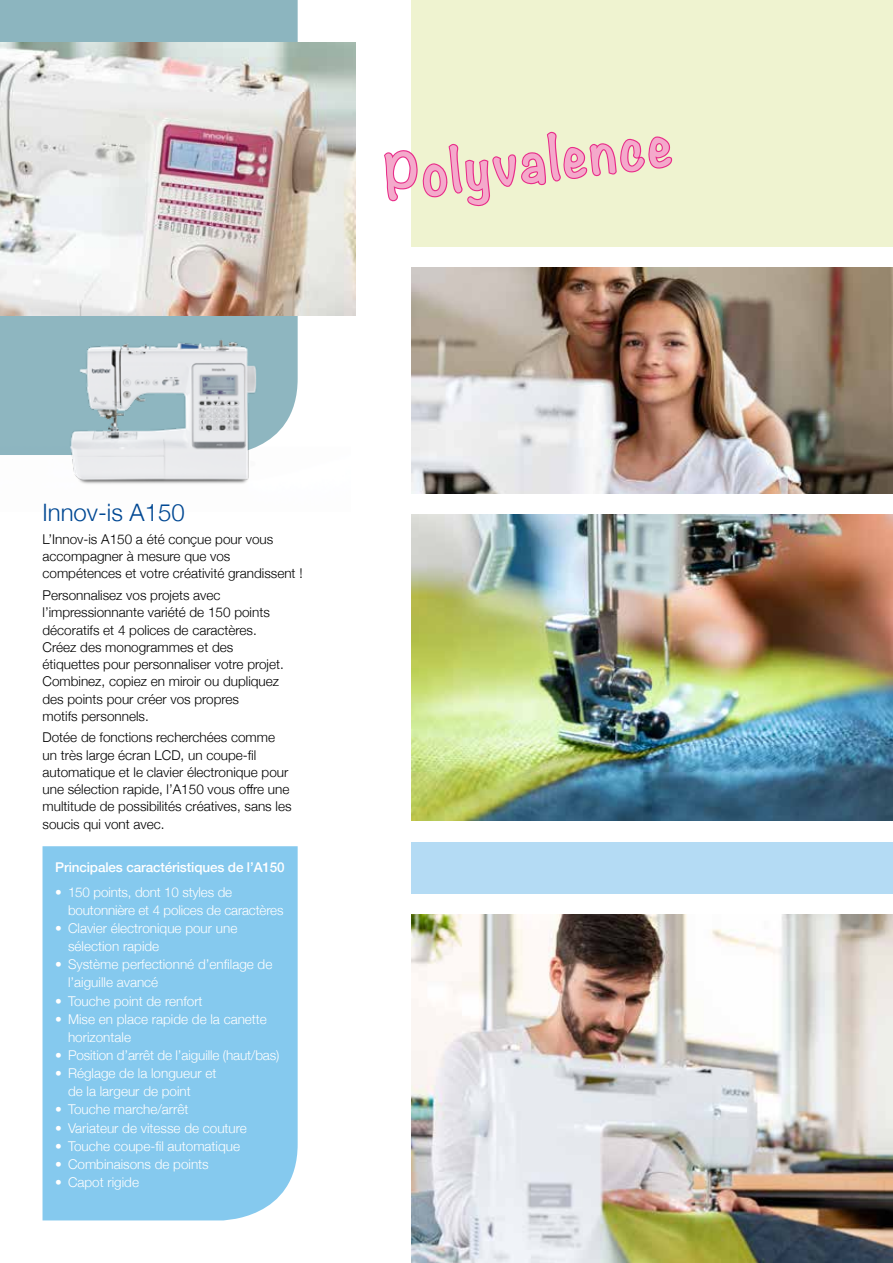
<style>
.page{position:relative;width:893px;height:1263px;background:#fff}
.page>*{position:absolute;margin:0;border:0;box-sizing:border-box;transform-origin:0 0}
.t1{font:700 54px "Noteworthy";color:#f4a9cb;scale:.93 1}
.t2{font:300 24px "Helvetica Neue";color:#004893}
.t3{font:300 13.5px/17.2px "Helvetica Neue";color:#000}
.t4{font:300 13.5px/18.1px "Helvetica Neue";color:#fff}
.t5{font:500 13.5px "Helvetica Neue";letter-spacing:-.01em;color:#fff}
</style>
<div class="page">
<div style="left:0;top:0;width:298px;height:43px;background:#8cb5bf"></div>
<img style="left:0;top:43px;width:356px;height:272px">
<img style="left:412px;top:514px;width:481px;height:307px">
<div style="left:412px;top:0;width:481px;height:247px;background:#eff3d0"></div>
<img style="left:412px;top:268px;width:481px;height:225px">
<div style="left:412px;top:842px;width:481px;height:51px;background:#b4dbf4"></div>
<img style="left:412px;top:914px;width:481px;height:349px">
<img style="left:0;top:270px;width:351px;height:214px">
<svg style="left:384px;top:116px;width:289px;height:93px"></svg>
<div style="left:43px;top:846px;width:255px;height:374px;background:#85c9ee"></div>
<h1 class="t1" style="left:379px;top:131px;width:311px;rotate:-7deg">Polyvalence</h1>
<h2 class="t2" style="left:43px;top:493px;width:144px">Innov-is A150</h2>
<p class="t3" style="left:43px;top:529px;width:262px">L’Innov-is A150 a été conçue pour vous accompagner à mesure que vos compétences et votre créativité grandissent !</p>
<p class="t3" style="left:43px;top:586px;width:243px">Personnalisez vos projets avec l’impressionnante variété de 150 points décoratifs et 4 polices de caractères.<br>Créez des monogrammes et des étiquettes pour personnaliser votre projet.<br>Combinez, copiez en miroir ou dupliquez des points pour créer vos propres<br>motifs personnels.</p>
<p class="t3" style="left:43px;top:728px;width:250px">Dotée de fonctions recherchées comme un très large écran LCD, un coupe-fil automatique et le clavier électronique pour une sélection rapide, l’A150 vous offre une multitude de possibilités créatives, sans les soucis qui vont avec.</p>
<p class="t5" style="left:55px;top:856px;width:231px">Principales caractéristiques de l’A150</p>
<p class="t4" style="left:68px;top:882px;width:217px;text-indent:-13px">• 150 points, dont 10 styles de boutonnière et 4 polices de caractères</p>
<p class="t4" style="left:68px;top:918px;width:171px;text-indent:-13px">• Clavier électronique pour une sélection rapide</p>
<p class="t4" style="left:68px;top:954px;width:206px;text-indent:-13px">• Système perfectionné d’enfilage de l’aiguille avancé</p>
<p class="t4" style="left:55px;top:991px;width:149px">• Touche point de renfort</p>
<p class="t4" style="left:68px;top:1009px;width:200px;text-indent:-13px">• Mise en place rapide de la canette horizontale</p>
<p class="t4" style="left:55px;top:1045px;width:226px">• Position d’arrêt de l’aiguille (haut/bas)</p>
<p class="t4" style="left:68px;top:1063px;width:150px;text-indent:-13px">• Réglage de la longueur et de la largeur de point</p>
<p class="t4" style="left:55px;top:1099px;width:135px">• Touche marche/arrêt</p>
<p class="t4" style="left:55px;top:1118px;width:193px">• Variateur de vitesse de couture</p>
<p class="t4" style="left:55px;top:1136px;width:186px">• Touche coupe-fil automatique</p>
<p class="t4" style="left:55px;top:1154px;width:155px">• Combinaisons de points</p>
<p class="t4" style="left:55px;top:1172px;width:85px">• Capot rigide</p>
</div>
